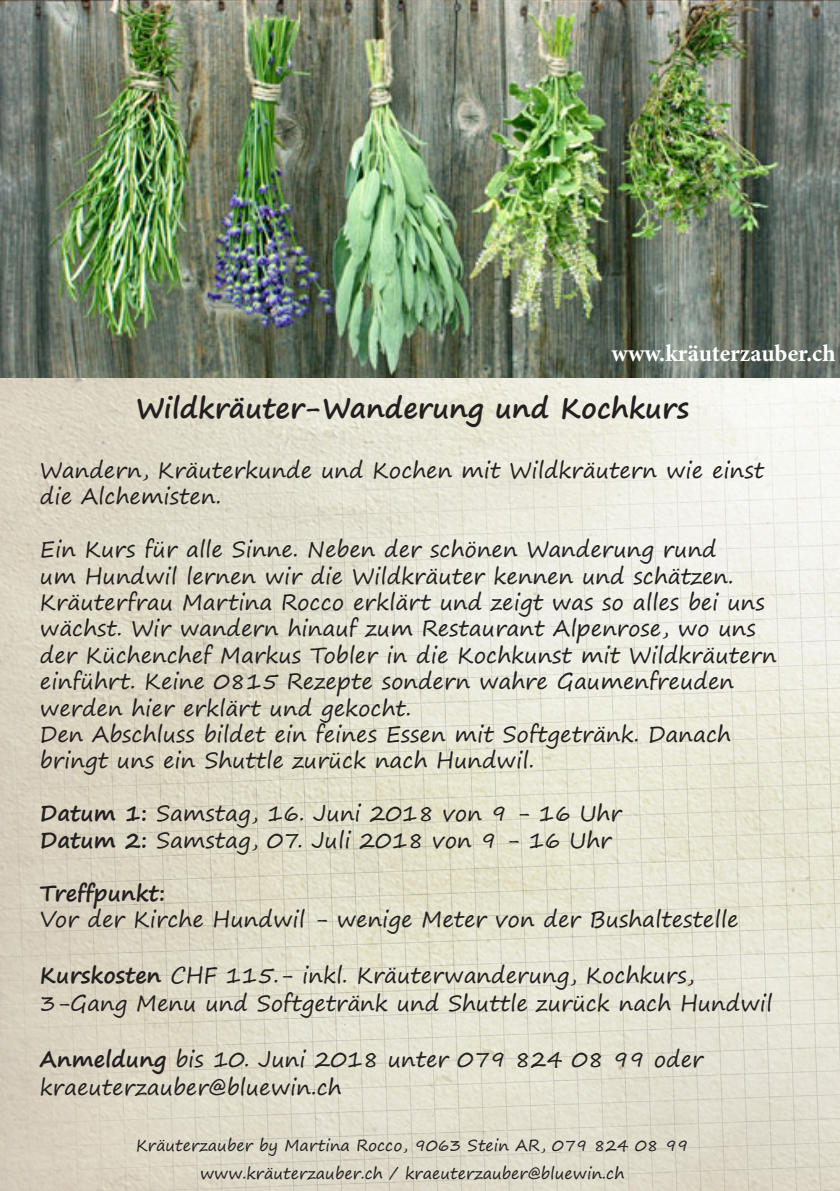
<style>
.page{position:relative;width:840px;height:1191px;background:#fff}
.page>*{position:absolute;margin:0;border:0;box-sizing:border-box;transform-origin:0 0}
.t1{font:700 28px "Segoe Print";color:#231f20}
.t2{font:700 24px "Minion Pro";color:#fff}
.t3{font:22px/26.4px "Segoe Print";color:#231f20}
.t4{font:700 22px "Segoe Print";color:#231f20}
.t5{font:16px "Segoe Print";color:#231f20}
.s1{font-weight:700}
</style>
<div class="page">
<img style="left:0;top:0;width:839px;height:378px">
<img style="left:0;top:378px;width:839px;height:813px">
<p class="t2" style="left:611px;top:336px;width:226px">www.kräuterzauber.ch</p>
<p class="t1" style="left:136px;top:382px;width:554px">Wildkräuter-Wanderung und Kochkurs</p>
<p class="t3" style="left:40px;top:456px;width:725px">Wandern, Kräuterkunde und Kochen mit Wildkräutern wie einst die Alchemisten.</p>
<p class="t3" style="left:40px;top:536px;width:738px">Ein Kurs für alle Sinne. Neben der schönen Wanderung rund<br>um Hundwil lernen wir die Wildkräuter kennen und schätzen.<br>Kräuterfrau Martina Rocco erklärt und zeigt was so alles bei uns wächst. Wir wandern hinauf zum Restaurant Alpenrose, wo uns der Küchenchef Markus Tobler in die Kochkunst mit Wildkräutern einführt. Keine 0815 Rezepte sondern wahre Gaumenfreuden werden hier erklärt und gekocht.</p>
<p class="t3" style="left:40px;top:720px;width:692px">Den Abschluss bildet ein feines Essen mit Softgetränk. Danach bringt uns ein Shuttle zurück nach Hundwil.</p>
<p class="t3" style="left:40px;top:800px;width:583px"><span class="s1">Datum 1:</span> Samstag, 16. Juni 2018 von 9 - 16 Uhr</p>
<p class="t3" style="left:40px;top:826px;width:572px"><span class="s1">Datum 2:</span> Samstag, 07. Juli 2018 von 9 - 16 Uhr</p>
<p class="t4" style="left:40px;top:872px;width:127px">Treffpunkt:</p>
<p class="t3" style="left:40px;top:905px;width:699px">Vor der Kirche Hundwil - wenige Meter von der Bushaltestelle</p>
<p class="t3" style="left:40px;top:960px;width:733px;line-height:28px"><span class="s1">Kurskosten</span> CHF 115.- inkl. Kräuterwanderung, Kochkurs,<br>3-Gang Menu und Softgetränk und Shuttle zurück nach Hundwil</p>
<p class="t3" style="left:40px;top:1045px;width:664px"><span class="s1">Anmeldung</span> bis 10. Juni 2018 unter 079 824 08 99 oder</p>
<p class="t3" style="left:40px;top:1073px;width:303px">kraeuterzauber@bluewin.ch</p>
<p class="t5" style="left:136px;top:1131px;width:553px">Kräuterzauber by Martina Rocco, 9063 Stein AR, 079 824 08 99</p>
<p class="t5" style="left:200px;top:1159px;width:425px">www.kräuterzauber.ch / kraeuterzauber@bluewin.ch</p>
</div>
